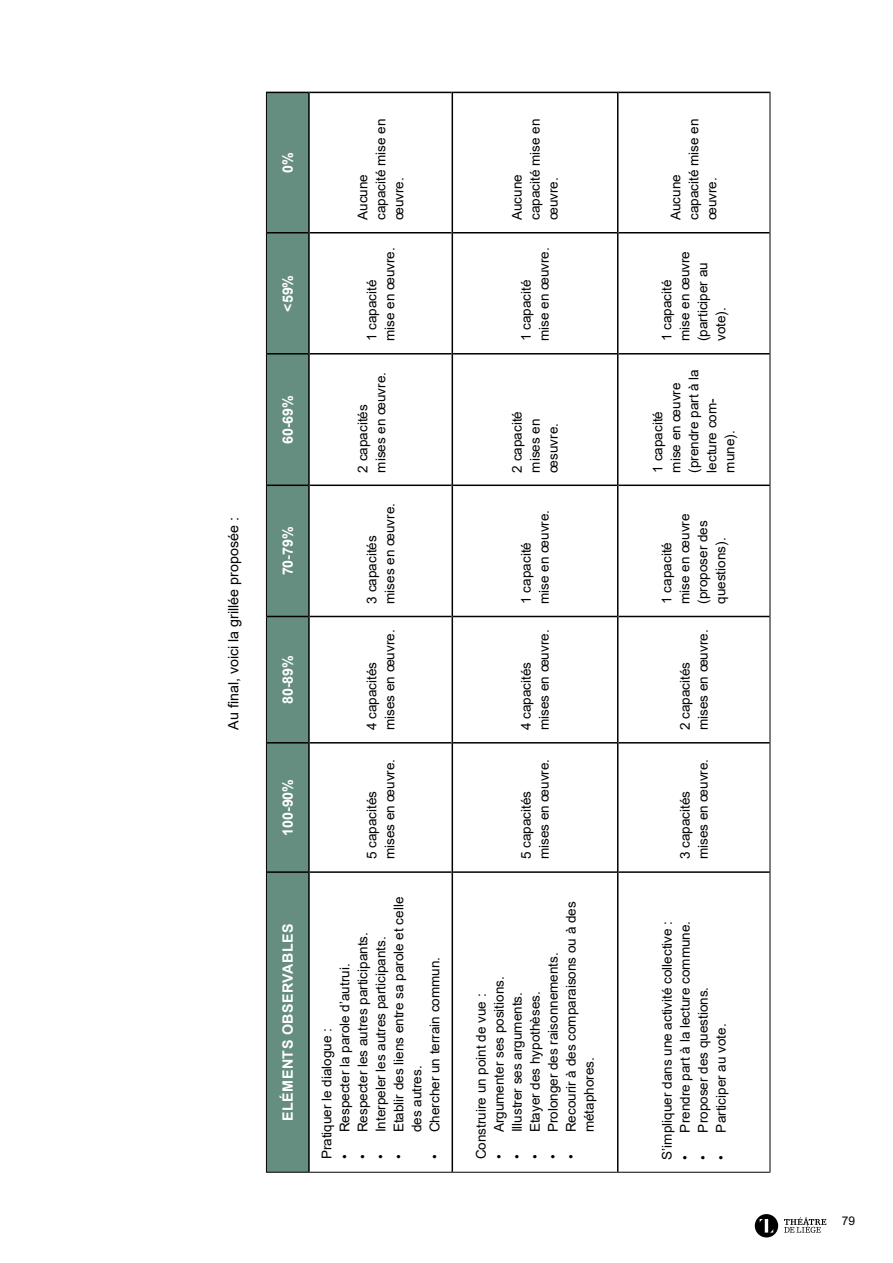
<style>
.page{position:relative;width:893px;height:1263px;background:#fff}
.page>*{position:absolute;margin:0;border:0;box-sizing:border-box;transform-origin:0 0}
.t1{font:700 14.25px "Arial";letter-spacing:.035em;color:#fff}
.t2{font:14.25px "Arial";color:#000}
.t3{font:13.5px/18px "Arial";color:#000}
.t4{font:12px "Arial";color:#000}
</style>
<div class="page">
<svg style="left:784px;top:1217px;width:42px;height:16px"></svg>
<svg style="left:755px;top:1214px;width:23px;height:23px"></svg>
<div style="left:267px;top:93px;width:41px;height:1079px;background:#658e81"></div>
<hr style="left:267px;top:871px;width:41px;height:2px;background:#000">
<hr style="left:267px;top:742px;width:41px;height:1px;background:#000">
<hr style="left:267px;top:616px;width:41px;height:1px;background:#000">
<hr style="left:267px;top:484px;width:41px;height:2px;background:#000">
<hr style="left:267px;top:353px;width:41px;height:1px;background:#000">
<hr style="left:267px;top:232px;width:41px;height:1px;background:#000">
<hr style="left:267px;top:92px;width:41px;height:1px;background:#000">
<hr style="left:308px;top:872px;width:2px;height:300px;background:#000">
<hr style="left:308px;top:743px;width:2px;height:129px;background:#000">
<hr style="left:310px;top:871px;width:142px;height:2px;background:#000">
<hr style="left:308px;top:616px;width:2px;height:127px;background:#000">
<hr style="left:310px;top:742px;width:142px;height:1px;background:#000">
<hr style="left:308px;top:485px;width:2px;height:131px;background:#000">
<hr style="left:310px;top:616px;width:142px;height:1px;background:#000">
<hr style="left:308px;top:354px;width:2px;height:131px;background:#000">
<hr style="left:310px;top:484px;width:142px;height:2px;background:#000">
<hr style="left:308px;top:233px;width:2px;height:121px;background:#000">
<hr style="left:310px;top:353px;width:142px;height:1px;background:#000">
<hr style="left:308px;top:92px;width:2px;height:141px;background:#000">
<hr style="left:310px;top:232px;width:142px;height:1px;background:#000">
<hr style="left:310px;top:92px;width:142px;height:1px;background:#000">
<hr style="left:452px;top:872px;width:1px;height:300px;background:#000">
<hr style="left:452px;top:743px;width:1px;height:129px;background:#000">
<hr style="left:453px;top:871px;width:164px;height:2px;background:#000">
<hr style="left:452px;top:616px;width:1px;height:127px;background:#000">
<hr style="left:453px;top:742px;width:164px;height:1px;background:#000">
<hr style="left:452px;top:485px;width:1px;height:131px;background:#000">
<hr style="left:453px;top:616px;width:164px;height:1px;background:#000">
<hr style="left:452px;top:354px;width:1px;height:131px;background:#000">
<hr style="left:453px;top:484px;width:164px;height:2px;background:#000">
<hr style="left:452px;top:233px;width:1px;height:121px;background:#000">
<hr style="left:453px;top:353px;width:164px;height:1px;background:#000">
<hr style="left:452px;top:92px;width:1px;height:141px;background:#000">
<hr style="left:453px;top:232px;width:164px;height:1px;background:#000">
<hr style="left:453px;top:92px;width:164px;height:1px;background:#000">
<hr style="left:617px;top:872px;width:1px;height:300px;background:#000">
<hr style="left:617px;top:743px;width:1px;height:129px;background:#000">
<hr style="left:618px;top:871px;width:152px;height:2px;background:#000">
<hr style="left:617px;top:616px;width:1px;height:127px;background:#000">
<hr style="left:618px;top:742px;width:152px;height:1px;background:#000">
<hr style="left:617px;top:485px;width:1px;height:131px;background:#000">
<hr style="left:618px;top:616px;width:152px;height:1px;background:#000">
<hr style="left:617px;top:354px;width:1px;height:131px;background:#000">
<hr style="left:618px;top:484px;width:152px;height:2px;background:#000">
<hr style="left:617px;top:233px;width:1px;height:121px;background:#000">
<hr style="left:618px;top:353px;width:152px;height:1px;background:#000">
<hr style="left:617px;top:92px;width:1px;height:141px;background:#000">
<hr style="left:618px;top:232px;width:152px;height:1px;background:#000">
<hr style="left:618px;top:92px;width:152px;height:1px;background:#000">
<hr style="left:266px;top:872px;width:1px;height:300px;background:#000">
<hr style="left:267px;top:1172px;width:42px;height:1px;background:#000">
<hr style="left:266px;top:743px;width:1px;height:129px;background:#000">
<hr style="left:266px;top:616px;width:1px;height:127px;background:#000">
<hr style="left:266px;top:485px;width:1px;height:131px;background:#000">
<hr style="left:266px;top:354px;width:1px;height:131px;background:#000">
<hr style="left:266px;top:233px;width:1px;height:121px;background:#000">
<hr style="left:266px;top:92px;width:1px;height:141px;background:#000">
<hr style="left:309px;top:1172px;width:143px;height:1px;background:#000">
<hr style="left:452px;top:1172px;width:166px;height:1px;background:#000">
<hr style="left:618px;top:1172px;width:152px;height:1px;background:#000">
<hr style="left:770px;top:872px;width:1px;height:300px;background:#000">
<hr style="left:770px;top:743px;width:1px;height:129px;background:#000">
<hr style="left:770px;top:616px;width:1px;height:127px;background:#000">
<hr style="left:770px;top:485px;width:1px;height:131px;background:#000">
<hr style="left:770px;top:354px;width:1px;height:131px;background:#000">
<hr style="left:770px;top:233px;width:1px;height:121px;background:#000">
<hr style="left:770px;top:92px;width:1px;height:141px;background:#000">
<p class="t2" style="left:224px;top:730px;width:214px;rotate:-90deg">Au final, voici la grillée proposée :</p>
<p class="t1" style="left:278px;top:173px;width:22px;rotate:-90deg">0%</p>
<p class="t1" style="left:278px;top:312px;width:38px;rotate:-90deg">&lt;59%</p>
<p class="t1" style="left:278px;top:444px;width:51px;rotate:-90deg">60-69%</p>
<p class="t1" style="left:278px;top:575px;width:51px;rotate:-90deg">70-79%</p>
<p class="t1" style="left:278px;top:704px;width:51px;rotate:-90deg">80-89%</p>
<p class="t1" style="left:278px;top:836px;width:59px;rotate:-90deg">100-90%</p>
<p class="t1" style="left:278px;top:1121px;width:199px;rotate:-90deg">ELÉMENTS OBSERVABLES</p>
<p class="t3" style="left:354px;top:220px;width:103px;rotate:-90deg">Aucune<br>capacité mise en œuvre.</p>
<p class="t3" style="left:363px;top:341px;width:95px;rotate:-90deg">1 capacité<br>mise en œuvre.</p>
<p class="t3" style="left:354px;top:472px;width:102px;rotate:-90deg">2 capacités mises en œuvre.</p>
<p class="t3" style="left:363px;top:604px;width:102px;rotate:-90deg">3 capacités mises en œuvre.</p>
<p class="t3" style="left:363px;top:730px;width:102px;rotate:-90deg">4 capacités mises en œuvre.</p>
<p class="t3" style="left:363px;top:859px;width:102px;rotate:-90deg">5 capacités mises en œuvre.</p>
<p class="t3" style="left:390px;top:1132px;width:237px;text-indent:-27px;rotate:-90deg">• Etablir des liens entre sa parole et celle des autres.</p>
<p class="t3" style="left:354px;top:1159px;width:229px;rotate:-90deg">• Respecter les autres participants.</p>
<p class="t3" style="left:372px;top:1159px;width:224px;rotate:-90deg">• Interpeler les autres participants.</p>
<p class="t3" style="left:336px;top:1159px;width:197px;rotate:-90deg">• Respecter la parole d’autrui.</p>
<p class="t3" style="left:318px;top:1159px;width:133px;rotate:-90deg">Pratiquer le dialogue :</p>
<p class="t3" style="left:426px;top:1159px;width:204px;rotate:-90deg">• Chercher un terrain commun.</p>
<p class="t3" style="left:508px;top:220px;width:103px;rotate:-90deg">Aucune<br>capacité mise en œuvre.</p>
<p class="t3" style="left:517px;top:341px;width:95px;rotate:-90deg">1 capacité<br>mise en œuvre.</p>
<p class="t3" style="left:508px;top:473px;width:63px;rotate:-90deg">2 capacité mises en œsuvre.</p>
<p class="t3" style="left:517px;top:604px;width:95px;rotate:-90deg">1 capacité<br>mise en œuvre.</p>
<p class="t3" style="left:517px;top:730px;width:102px;rotate:-90deg">4 capacités mises en œuvre.</p>
<p class="t3" style="left:517px;top:859px;width:102px;rotate:-90deg">5 capacités mises en œuvre.</p>
<p class="t3" style="left:562px;top:1132px;width:233px;text-indent:-27px;rotate:-90deg">• Recourir à des comparaisons ou à des métaphores.</p>
<p class="t3" style="left:544px;top:1159px;width:209px;rotate:-90deg">• Prolonger des raisonnements.</p>
<p class="t3" style="left:490px;top:1159px;width:185px;rotate:-90deg">• Argumenter ses positions.</p>
<p class="t3" style="left:508px;top:1159px;width:169px;rotate:-90deg">• Illustrer ses arguments.</p>
<p class="t3" style="left:526px;top:1159px;width:170px;rotate:-90deg">• Etayer des hypothèses.</p>
<p class="t3" style="left:472px;top:1159px;width:167px;rotate:-90deg">Construire un point de vue :</p>
<p class="t3" style="left:667px;top:220px;width:103px;rotate:-90deg">Aucune<br>capacité mise en œuvre.</p>
<p class="t3" style="left:658px;top:341px;width:92px;rotate:-90deg">1 capacité mise en œuvre (participer au vote).</p>
<p class="t3" style="left:649px;top:473px;width:105px;rotate:-90deg">1 capacité<br>mise en œuvre (prendre part à la lecture com&shy;mune).</p>
<p class="t3" style="left:658px;top:604px;width:92px;rotate:-90deg">1 capacité mise en œuvre (proposer des questions).</p>
<p class="t3" style="left:676px;top:730px;width:102px;rotate:-90deg">2 capacités mises en œuvre.</p>
<p class="t3" style="left:676px;top:859px;width:102px;rotate:-90deg">3 capacités mises en œuvre.</p>
<p class="t3" style="left:658px;top:1159px;width:240px;rotate:-90deg">S’impliquer dans une activité collective :</p>
<p class="t3" style="left:676px;top:1159px;width:240px;rotate:-90deg">• Prendre part à la lecture commune.</p>
<p class="t3" style="left:694px;top:1159px;width:174px;rotate:-90deg">• Proposer des questions.</p>
<p class="t3" style="left:712px;top:1159px;width:137px;rotate:-90deg">• Participer au vote.</p>
<p class="t4" style="left:842px;top:1212px;width:15px">79</p>
</div>
